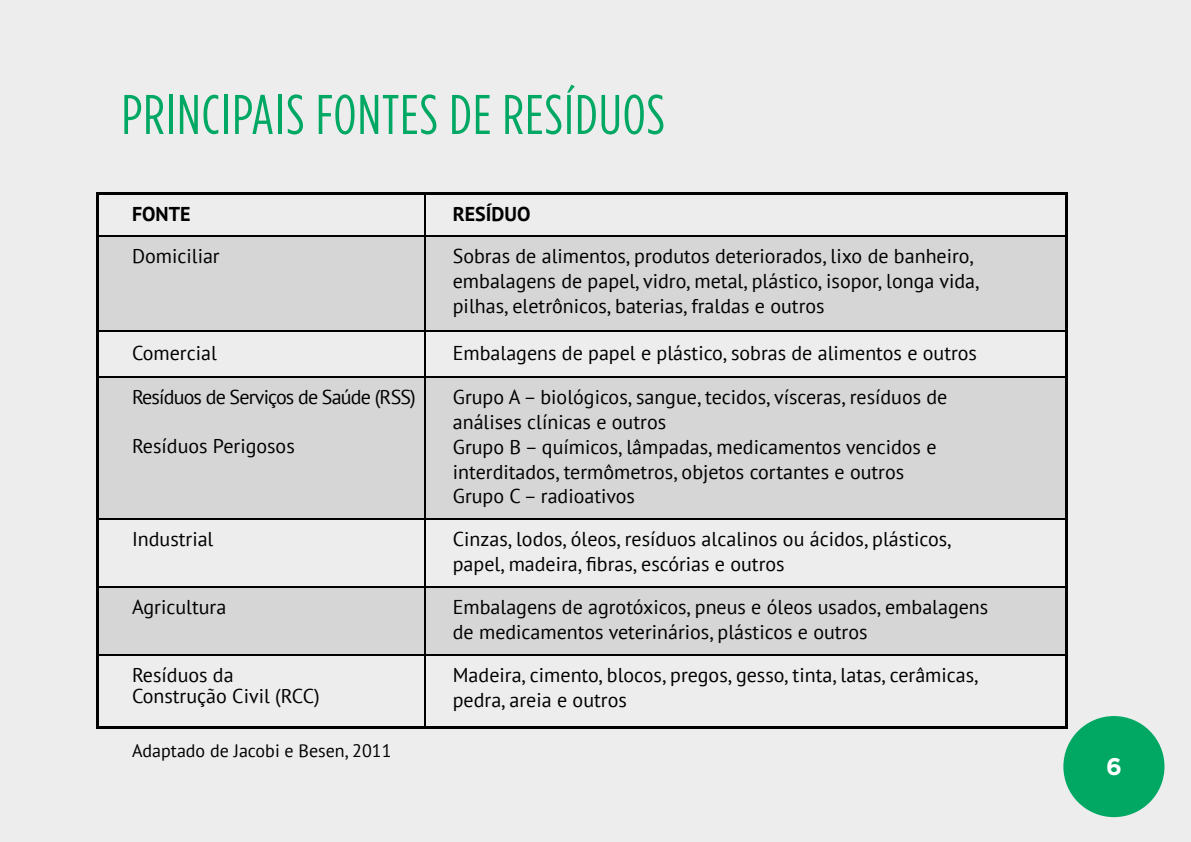
<style>
.page{position:relative;width:1191px;height:842px;background:#ecedec}
.page>*{position:absolute;margin:0;border:0;box-sizing:border-box;transform-origin:0 0}
.t1{font:55.8px "Gotham Condensed";letter-spacing:.02em;color:#00a864}
.t2{font:700 24px "Gotham";color:#fff}
.t3{font:20px/24.8px "PT Sans";color:#000001}
.t4{font:20px "PT Sans";letter-spacing:-.04em;color:#000001}
.t5{font:700 20px "PT Sans";color:#000001}
.t6{font:18px "PT Sans";color:#000001}
</style>
<div class="page">
<div style="left:97px;top:236px;width:969px;height:95px;background:#d5d6d5"></div>
<div style="left:97px;top:377px;width:969px;height:141px;background:#d5d6d5"></div>
<div style="left:97px;top:586px;width:969px;height:69px;background:#d5d6d5"></div>
<div style="left:1063px;top:716px;width:101px;height:101px;background:#00a864;border-radius:50%"></div>
<hr style="left:96px;top:192px;width:971px;height:3px;background:#000001">
<hr style="left:96px;top:726px;width:971px;height:2px;background:#000001">
<hr style="left:96px;top:193px;width:3px;height:535px;background:#000001">
<hr style="left:1065px;top:193px;width:2px;height:535px;background:#000001">
<hr style="left:424px;top:193px;width:1px;height:535px;background:#000001">
<hr style="left:97px;top:236px;width:969px;height:1px;background:#000001">
<hr style="left:97px;top:518px;width:969px;height:1px;background:#000001">
<hr style="left:97px;top:586px;width:969px;height:1px;background:#000001">
<hr style="left:97px;top:654px;width:969px;height:1px;background:#000001">
<hr style="left:97px;top:376px;width:969px;height:1px;background:#000001">
<hr style="left:97px;top:331px;width:969px;height:1px;background:#000001">
<h1 class="t1" style="left:122px;top:85px;width:545px">PRINCIPAIS FONTES DE RESÍDUOS</h1>
<p class="t5" style="left:132px;top:201px;width:60px">FONTE</p>
<p class="t5" style="left:453px;top:201px;width:79px">RESÍDUO</p>
<p class="t3" style="left:132px;top:243px;width:89px">Domiciliar</p>
<p class="t3" style="left:132px;top:340px;width:86px">Comercial</p>
<p class="t4" style="left:132px;top:384px;width:285px">Resíduos de Serviços de Saúde (RSS)</p>
<p class="t3" style="left:132px;top:433px;width:164px">Resíduos Perigosos</p>
<p class="t3" style="left:132px;top:526px;width:83px">Industrial</p>
<p class="t3" style="left:132px;top:594px;width:96px">Agricultura</p>
<p class="t3" style="left:132px;top:664px;width:189px;line-height:20.8px">Resíduos da<br>Construção Civil (RCC)</p>
<p class="t6" style="left:132px;top:739px;width:261px">Adaptado de Jacobi e Besen, 2011</p>
<p class="t3" style="left:453px;top:243px;width:528px">Sobras de alimentos, produtos deteriorados, lixo de banheiro, embalagens de papel, vidro, metal, plástico, isopor, longa vida, pilhas, eletrônicos, baterias, fraldas e outros</p>
<p class="t3" style="left:453px;top:340px;width:526px">Embalagens de papel e plástico, sobras de alimentos e outros</p>
<p class="t3" style="left:453px;top:384px;width:496px">Grupo A – biológicos, sangue, tecidos, vísceras, resíduos de análises clínicas e outros<br>Grupo B – químicos, lâmpadas, medicamentos vencidos e interditados, termômetros, objetos cortantes e outros Grupo C – radioativos</p>
<p class="t3" style="left:453px;top:526px;width:500px">Cinzas, lodos, óleos, resíduos alcalinos ou ácidos, plásticos, papel, madeira, fibras, escórias e outros</p>
<p class="t3" style="left:453px;top:594px;width:537px">Embalagens de agrotóxicos, pneus e óleos usados, embalagens de medicamentos veterinários, plásticos e outros</p>
<p class="t3" style="left:453px;top:662px;width:527px">Madeira, cimento, blocos, pregos, gesso, tinta, latas, cerâmicas, pedra, areia e outros</p>
<p class="t2" style="left:1106px;top:752px;width:17px">6</p>
</div>
